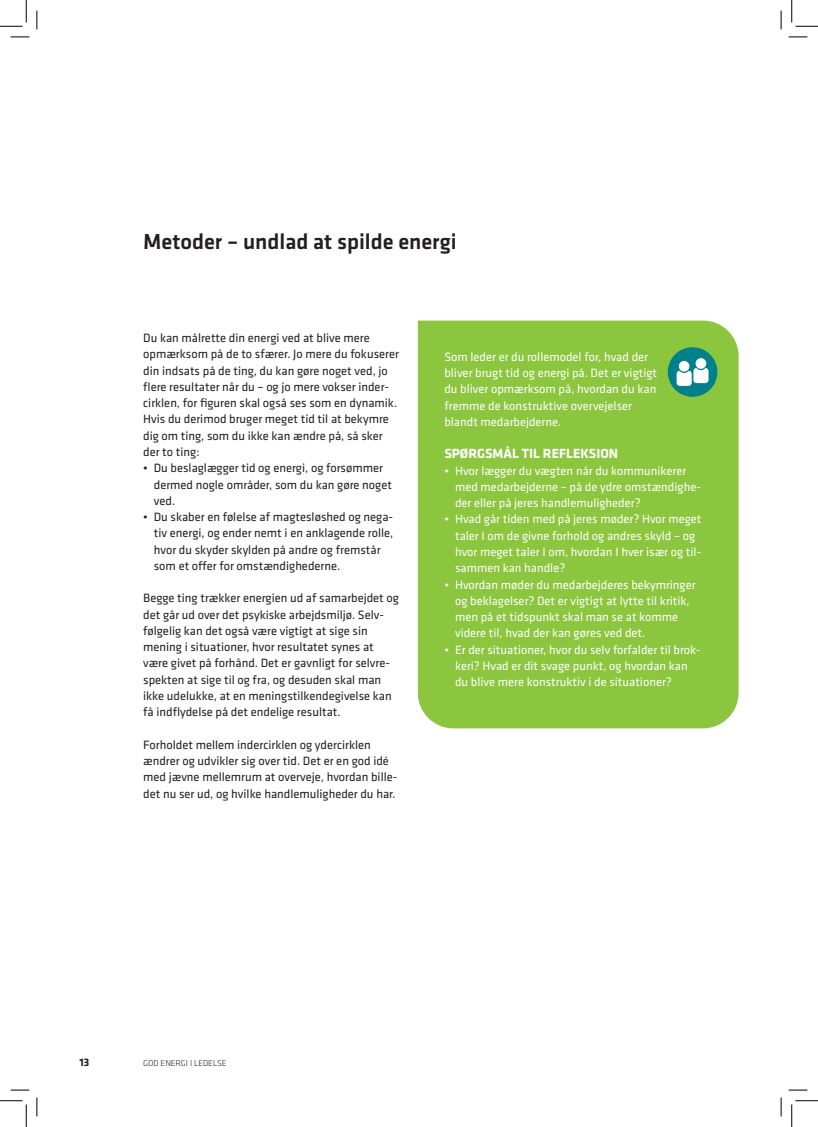
<style>
.page{position:relative;width:818px;height:1127px;background:#fff}
.page>*{position:absolute;margin:0;border:0;box-sizing:border-box;transform-origin:0 0}
.Overskrift_opslag_1{font:500 22.5px "Klavika";color:#231f20}
.BAR_Brød{font:700 13.75px "Klavika";color:#fff}
.BAR_Brød-2{font:12.5px/16.2px "Klavika";color:#231f20}
.BAR_Brød-3{font:12.5px/16.2px "Klavika";color:#fff}
.t1{font:700 11.25px "Klavika";color:#231f20}
.t2{font:300 8.75px "Klavika";color:#231f20}
</style>
<div class="page">
<div style="left:418px;top:320px;width:320px;height:408px;background:#8bc63e"></div>
<div style="left:668px;top:347px;width:49px;height:50px;background:#008189;border-radius:50%"></div>
<svg style="left:676px;top:358px;width:32px;height:28px"></svg>
<svg style="left:11px;top:36px;width:18px;height:2px"></svg>
<svg style="left:788px;top:36px;width:19px;height:2px"></svg>
<svg style="left:11px;top:1089px;width:18px;height:1px"></svg>
<svg style="left:788px;top:1089px;width:19px;height:1px"></svg>
<svg style="left:36px;top:11px;width:2px;height:18px"></svg>
<svg style="left:36px;top:1097px;width:2px;height:18px"></svg>
<svg style="left:780px;top:11px;width:2px;height:18px"></svg>
<svg style="left:780px;top:1097px;width:2px;height:18px"></svg>
<svg style="left:0;top:0;width:27px;height:27px"></svg>
<svg style="left:0;top:1100px;width:27px;height:26px"></svg>
<svg style="left:791px;top:0;width:27px;height:27px"></svg>
<svg style="left:791px;top:1100px;width:27px;height:26px"></svg>
<p class="Overskrift_opslag_1" style="left:143px;top:226px;width:315px">Metoder – undlad at spilde energi</p>
<p class="BAR_Brød-2" style="left:143px;top:329px;width:257px">Du kan målrette din energi ved at blive mere opmærksom på de to sfærer. Jo mere du fokuserer din indsats på de ting, du kan gøre noget ved, jo flere resultater når du – og jo mere vokser inder&shy;cirklen, for figuren skal også ses som en dynamik.<br>Hvis du derimod bruger meget tid til at bekymre dig om ting, som du ikke kan ændre på, så sker der to ting:</p>
<p class="BAR_Brød-2" style="left:154px;top:459px;width:240px;text-indent:-11px">• Du beslaglægger tid og energi, og forsømmer dermed nogle områder, som du kan gøre noget ved.</p>
<p class="BAR_Brød-2" style="left:154px;top:508px;width:241px;text-indent:-11px">• Du skaber en følelse af magtesløshed og nega&shy;tiv energi, og ender nemt i en anklagende rolle, hvor du skyder skylden på andre og fremstår som et offer for omstændighederne.</p>
<p class="BAR_Brød-2" style="left:143px;top:589px;width:257px">Begge ting trækker energien ud af samarbejdet og det går ud over det psykiske arbejdsmiljø. Selv&shy;følgelig kan det også være vigtigt at sige sin mening i situationer, hvor resultatet synes at være givet på forhånd. Det er gavnligt for selvre&shy;spekten at sige til og fra, og desuden skal man ikke udelukke, at en meningstilkendegivelse kan få indflydelse på det endelige resultat.</p>
<p class="BAR_Brød-2" style="left:143px;top:735px;width:256px">Forholdet mellem indercirklen og ydercirklen ændrer og udvikler sig over tid. Det er en god idé med jævne mellemrum at overveje, hvordan bille&shy;det nu ser ud, og hvilke handlemuligheder du har.</p>
<p class="BAR_Brød-3" style="left:444px;top:348px;width:214px">Som leder er du rollemodel for, hvad der bliver brugt tid og energi på. Det er vigtigt du bliver opmærksom på, hvordan du kan fremme de konstruktive overvejelser blandt medarbejderne.</p>
<p class="BAR_Brød" style="left:444px;top:444px;width:175px">SPØRGSMÅL TIL REFLEKSION</p>
<p class="BAR_Brød-3" style="left:455px;top:462px;width:247px;text-indent:-11px">• Hvor lægger du vægten når du kommunikerer med medarbejderne – på de ydre omstændighe&shy;der eller på jeres handlemuligheder?</p>
<p class="BAR_Brød-3" style="left:455px;top:510px;width:248px;text-indent:-11px">• Hvad går tiden med på jeres møder? Hvor meget taler I om de givne forhold og andres skyld – og hvor meget taler I om, hvordan I hver især og til&shy;sammen kan handle?</p>
<p class="BAR_Brød-3" style="left:455px;top:575px;width:242px;text-indent:-11px">• Hvordan møder du medarbejderes bekymringer og beklagelser? Det er vigtigt at lytte til kritik, men på et tidspunkt skal man se at komme videre til, hvad der kan gøres ved det.</p>
<p class="BAR_Brød-3" style="left:455px;top:640px;width:247px;text-indent:-11px">• Er der situationer, hvor du selv forfalder til brok&shy;keri? Hvad er dit svage punkt, og hvordan kan du blive mere konstruktiv i de situationer?</p>
<p class="t1" style="left:79px;top:1053px;width:11px">13</p>
<p class="t2" style="left:143px;top:1057px;width:85px">GOD ENERGI I LEDELSE</p>
</div>
